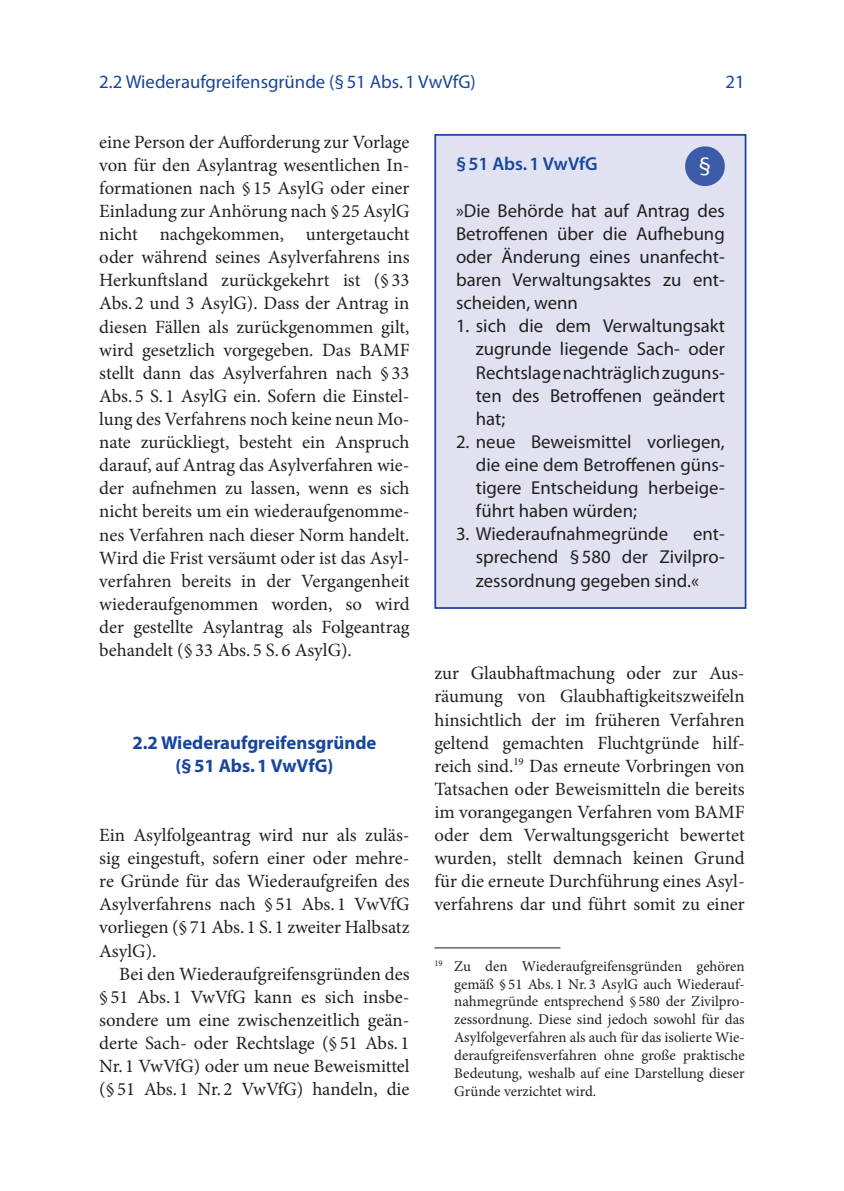
<style>
.page{position:relative;width:844px;height:1191px;background:#fff}
.page>*{position:absolute;margin:0;border:0;box-sizing:border-box;transform-origin:0 0}
.t1{font:24.5px "Myriad Pro";color:#fff}
.t2{font:18.72px/23.1px "Minion Pro";color:#231f20;text-align:justify}
.t3{font:18.72px/23.1px "Myriad Pro";color:#231f20;text-align:justify}
.t4{font:18.72px "Myriad Pro";color:#18469d}
.t5{font:700 18.72px/23.1px "Myriad Pro";color:#18469d;text-align:center}
.t6{font:600 18.72px "Myriad Pro";color:#18469d}
.t7{font:14.88px/17.8px "Minion Pro";color:#231f20;text-align:justify}
</style>
<div class="page">
<hr style="left:434px;top:947px;width:126px;height:1px;background:#231f20">
<div style="left:435px;top:135px;width:310px;height:473px;background:#e0e2f1"></div>
<div style="left:434px;top:134px;width:312px;height:475px;border:2px solid #18469d"></div>
<div style="left:685px;top:146px;width:39px;height:40px;background:#3b5aa8;border-radius:50%"></div>
<p class="t4" style="left:99px;top:71px;width:378px">2.2 Wiederaufgreifensgründe (§51 Abs. 1 VwVfG)</p>
<p class="t4" style="left:725px;top:71px;width:21px">21</p>
<p class="t2" style="left:99px;top:130px;width:312px">eine Person der Aufforderung zur Vorlage von für den Asylantrag wesentlichen In&shy;formationen nach § 15 AsylG oder einer Einladung zur Anhörung nach § 25 AsylG nicht nachgekommen, untergetaucht oder während seines Asylverfahrens ins Herkunftsland zurückgekehrt ist (§ 33<br>Abs. 2 und 3 AsylG). Dass der Antrag in diesen Fällen als zurückgenommen gilt, wird gesetzlich vorgegeben. Das BAMF stellt dann das Asylverfahren nach § 33<br>Abs. 5 S. 1 AsylG ein. Sofern die Einstel&shy;lung des Verfahrens noch keine neun Mo&shy;nate zurückliegt, besteht ein Anspruch darauf, auf Antrag das Asylverfahren wie&shy;der aufnehmen zu lassen, wenn es sich nicht bereits um ein wiederaufgenomme&shy;nes Verfahren nach dieser Norm handelt.<br>Wird die Frist versäumt oder ist das Asyl&shy;verfahren bereits in der Vergangenheit wiederaufgenommen worden, so wird der gestellte Asylantrag als Folgeantrag behandelt (§ 33 Abs. 5 S. 6 AsylG).</p>
<p class="t5" style="left:132px;top:730px;width:245px">2.2 Wiederaufgreifensgründe (§51 Abs.1 VwVfG)</p>
<p class="t2" style="left:99px;top:823px;width:312px">Ein Asylfolgeantrag wird nur als zuläs&shy;sig eingestuft, sofern einer oder mehre&shy;re Gründe für das Wiederaufgreifen des Asylverfahrens nach § 51 Abs. 1 VwVfG vorliegen (§ 71 Abs. 1 S. 1 zweiter Halbsatz AsylG).</p>
<p class="t2" style="left:99px;top:962px;width:312px;text-indent:20px">Bei den Wiederaufgreifensgründen des § 51 Abs. 1 VwVfG kann es sich insbe&shy;sondere um eine zwischenzeitlich geän&shy;derte Sach- oder Rechtslage (§ 51 Abs. 1<br>Nr. 1 VwVfG) oder um neue Beweismittel (§ 51 Abs. 1 Nr. 2 VwVfG) handeln, die</p>
<p class="t6" style="left:456px;top:152px;width:143px">§51 Abs.1 VwVfG</p>
<p class="t3" style="left:456px;top:198px;width:270px">»Die Behörde hat auf Antrag des Betroffenen über die Aufhebung oder Änderung eines unanfecht&shy;baren Verwaltungsaktes zu ent&shy;scheiden, wenn</p>
<p class="t3" style="left:475px;top:314px;width:250px;text-indent:-20px">1. sich die dem Verwaltungsakt zugrunde liegende Sach- oder Rechtslage nachträglich zuguns&shy;ten des Betroffenen geändert hat;</p>
<p class="t3" style="left:475px;top:430px;width:250px;text-indent:-20px">2. neue Beweismittel vorliegen, die eine dem Betroffenen güns&shy;tigere Entscheidung herbeige&shy;führt haben würden;</p>
<p class="t3" style="left:456px;top:522px;width:213px">3. Wiederaufnahmegründe</p>
<h1 class="t1" style="left:698px;top:151px;width:14px">§</h1>
<p class="t3" style="left:475px;top:522px;width:250px;text-indent:217px">ent&shy;sprechend §580 der Zivilpro&shy;zessordnung gegeben sind.«</p>
<p class="t2" style="left:434px;top:662px;width:312px">zur Glaubhaftmachung oder zur Aus&shy;räumung von Glaubhaftigkeitszweifeln hinsichtlich der im früheren Verfahren geltend gemachten Fluchtgründe hilf&shy;reich sind.<sup>19</sup> Das erneute Vorbringen von Tatsachen oder Beweismitteln die bereits im vorangegangen Verfahren vom BAMF oder dem Verwaltungsgericht bewertet wurden, stellt demnach keinen Grund für die erneute Durchführung eines Asyl&shy;verfahrens dar und führt somit zu einer</p>
<p class="t7" style="left:454px;top:957px;width:292px;text-indent:-20px"><sup>19</sup> Zu den Wiederaufgreifensgründen gehören gemäß § 51 Abs. 1 Nr. 3 AsylG auch Wiederauf&shy;nahmegründe entsprechend § 580 der Zivilpro&shy;zessordnung. Diese sind jedoch sowohl für das Asylfolgeverfahren als auch für das isolierte Wie&shy;deraufgreifensverfahren ohne große praktische Bedeutung, weshalb auf eine Darstellung dieser Gründe verzichtet wird.</p>
</div>
